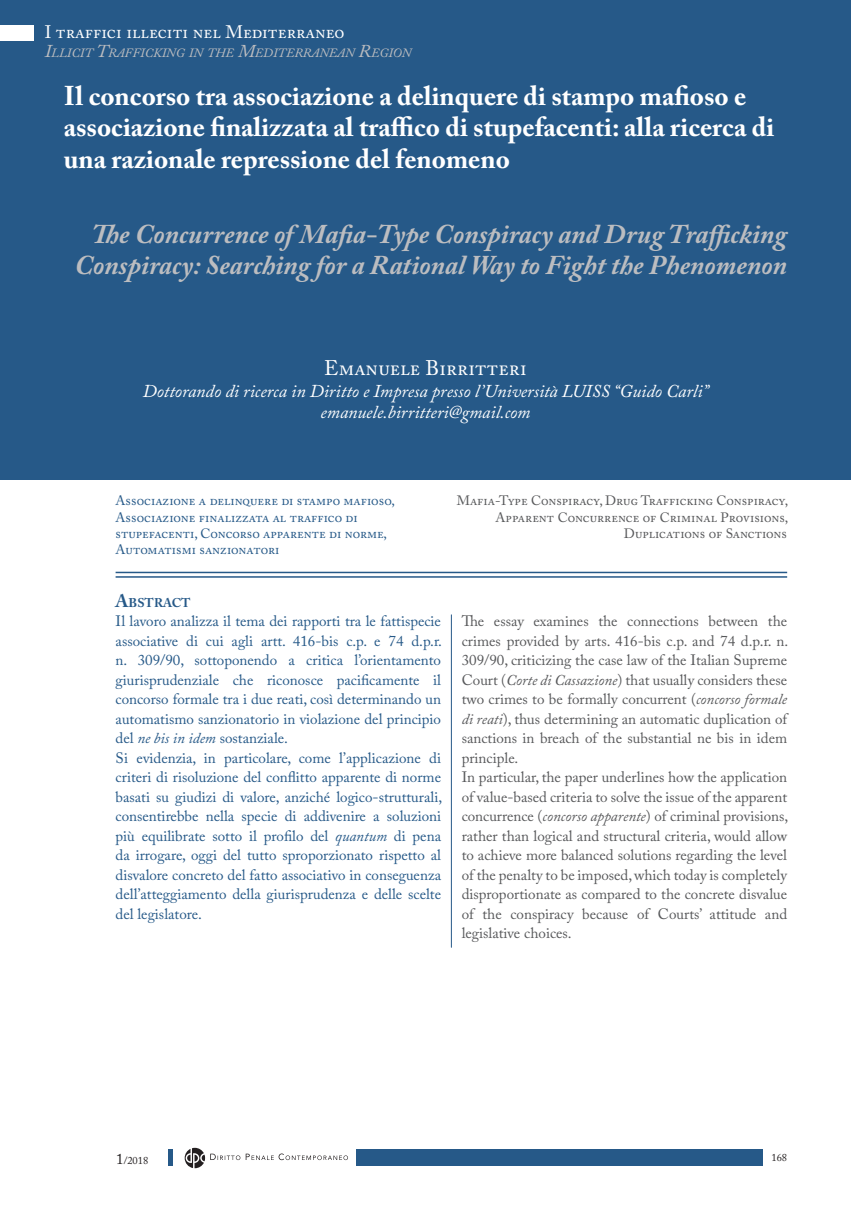
<style>
.page{position:relative;width:851px;height:1221px;background:#fff}
.page>*{position:absolute;margin:0;border:0;box-sizing:border-box;transform-origin:0 0}
.titolo_articolo_ITA{font:700 27px/31.5px "Adobe Caslon Pro";color:#fff}
.titolo_articolo_ENG{font:italic 700 27px/31.5px "Adobe Caslon Pro";color:#bcbdc0;text-align:right}
.Autore_articolo{font:21px "Adobe Caslon Pro";color:#fff}
.Autore_articolo-2{font:italic 18px "Adobe Caslon Pro";color:#fff}
.t1{font:18px "Adobe Caslon Pro";color:#fff}
.AbstractENG{font:15px/19.5px "Adobe Caslon Pro";color:#57585a;text-align:justify}
.AbstractITA{font:15px/19.5px "Adobe Caslon Pro";letter-spacing:.005em;color:#265988;text-align:justify}
.t2{font:13.5px/16.2px "Adobe Caslon Pro";color:#265988}
.t3{font:13.5px/16.2px "Adobe Caslon Pro";color:#57585a;text-align:right}
.t4{font:italic 12.6px "Adobe Caslon Pro";color:#bcbdc0}
.AbstractITA-2{font:700 12.6px "Adobe Caslon Pro";color:#265988}
.t5{font:10.5px "Adobe Caslon Pro";color:#231f20}
.s1{font-size:18px}
.s2{font-style:italic}
.s3{font-size:15px}
</style>
<div class="page">
<div style="left:168px;top:1149px;width:5px;height:17px;background:#265988"></div>
<div style="left:356px;top:1149px;width:407px;height:17px;background:#265988"></div>
<svg style="left:185px;top:1147px;width:163px;height:21px"></svg>
<div style="left:0;top:0;width:850px;height:479px;background:#265988"></div>
<div style="left:0;top:25px;width:33px;height:15px;background:#fff"></div>
<hr style="left:116px;top:571px;width:671px;height:2px;background:#265988">
<hr style="left:116px;top:576px;width:671px;height:1px;background:#265988">
<hr style="left:451px;top:614px;width:1px;height:333px;background:#265988">
<p class="t1" style="left:45px;top:21px;width:301px">I traffici illeciti nel Mediterraneo</p>
<p class="t4" style="left:45px;top:46px;width:368px"><span class="s1">I</span>LLICIT <span class="s1">T</span>RAFFICKING IN THE <span class="s1">M</span>EDITERRANEAN <span class="s1">R</span>EGION</p>
<p class="titolo_articolo_ITA" style="left:64px;top:80px;width:711px">Il concorso tra associazione a delinquere di stampo mafioso e associazione finalizzata al traffico di stupefacenti: alla ricerca di una razionale repressione del fenomeno</p>
<p class="titolo_articolo_ENG" style="left:75px;top:218px;width:713px">The Concurrence of Mafia-Type Conspiracy and Drug Trafficking<br>Conspiracy: Searching for a Rational Way to Fight the Phenomenon</p>
<p class="Autore_articolo" style="left:324px;top:355px;width:204px">Emanuele Birritteri</p>
<p class="Autore_articolo-2" style="left:143px;top:380px;width:567px">Dottorando di ricerca in Diritto e Impresa presso l’Università LUISS “Guido Carli”</p>
<p class="Autore_articolo-2" style="left:320px;top:401px;width:211px">emanuele.birritteri@gmail.com</p>
<p class="t2" style="left:116px;top:492px;width:281px">Associazione a delinquere di stampo mafioso, Associazione finalizzata al traffico di stupefacenti, Concorso apparente di norme, Automatismi sanzionatori</p>
<p class="t3" style="left:457px;top:492px;width:333px">Mafia-Type Conspiracy, Drug Trafficking Conspiracy,<br>Apparent Concurrence of Criminal Provisions,<br>Duplications of Sanctions</p>
<p class="AbstractITA-2" style="left:116px;top:594px;width:76px"><span class="s1">A</span>BSTRACT</p>
<p class="AbstractITA" style="left:116px;top:611px;width:328px">Il lavoro analizza il tema dei rapporti tra le fattispecie associative di cui agli artt. 416-bis c.p. e 74 d.p.r. n. 309/90, sottoponendo a critica l’orientamento giurisprudenziale che riconosce pacificamente il concorso formale tra i due reati, così determinando un automatismo sanzionatorio in violazione del principio del <span class="s2">ne bis in idem</span> sostanziale.</p>
<p class="AbstractITA" style="left:116px;top:747px;width:328px">Si evidenzia, in particolare, come l’applicazione di criteri di risoluzione del conflitto apparente di norme basati su giudizi di valore, anziché logico-strutturali, consentirebbe nella specie di addivenire a soluzioni più equilibrate sotto il profilo del <span class="s2">quantum</span> di pena da irrogare, oggi del tutto sproporzionato rispetto al disvalore concreto del fatto associativo in conseguenza dell’atteggiamento della giurisprudenza e delle scelte del legislatore.</p>
<p class="AbstractENG" style="left:461px;top:611px;width:329px">The essay examines the connections between the crimes provided by arts. 416-bis c.p. and 74 d.p.r. n.<br>309/90, criticizing the case law of the Italian Supreme Court (<span class="s2">Corte di Cassazione</span>) that usually considers these two crimes to be formally concurrent (<span class="s2">concorso formale di reati</span>), thus determining an automatic duplication of sanctions in breach of the substantial ne bis in idem principle.</p>
<p class="AbstractENG" style="left:461px;top:767px;width:328px">In particular, the paper underlines how the application of value-based criteria to solve the issue of the apparent concurrence (<span class="s2">concorso apparente</span>) of criminal provisions, rather than logical and structural criteria, would allow to achieve more balanced solutions regarding the level of the penalty to be imposed, which today is completely disproportionate as compared to the concrete disvalue of the conspiracy because of Courts’ attitude and legislative choices.</p>
<p class="t5" style="left:116px;top:1153px;width:34px"><span class="s3">1</span>/2018</p>
<p class="t5" style="left:771px;top:1150px;width:17px">168</p>
</div>
